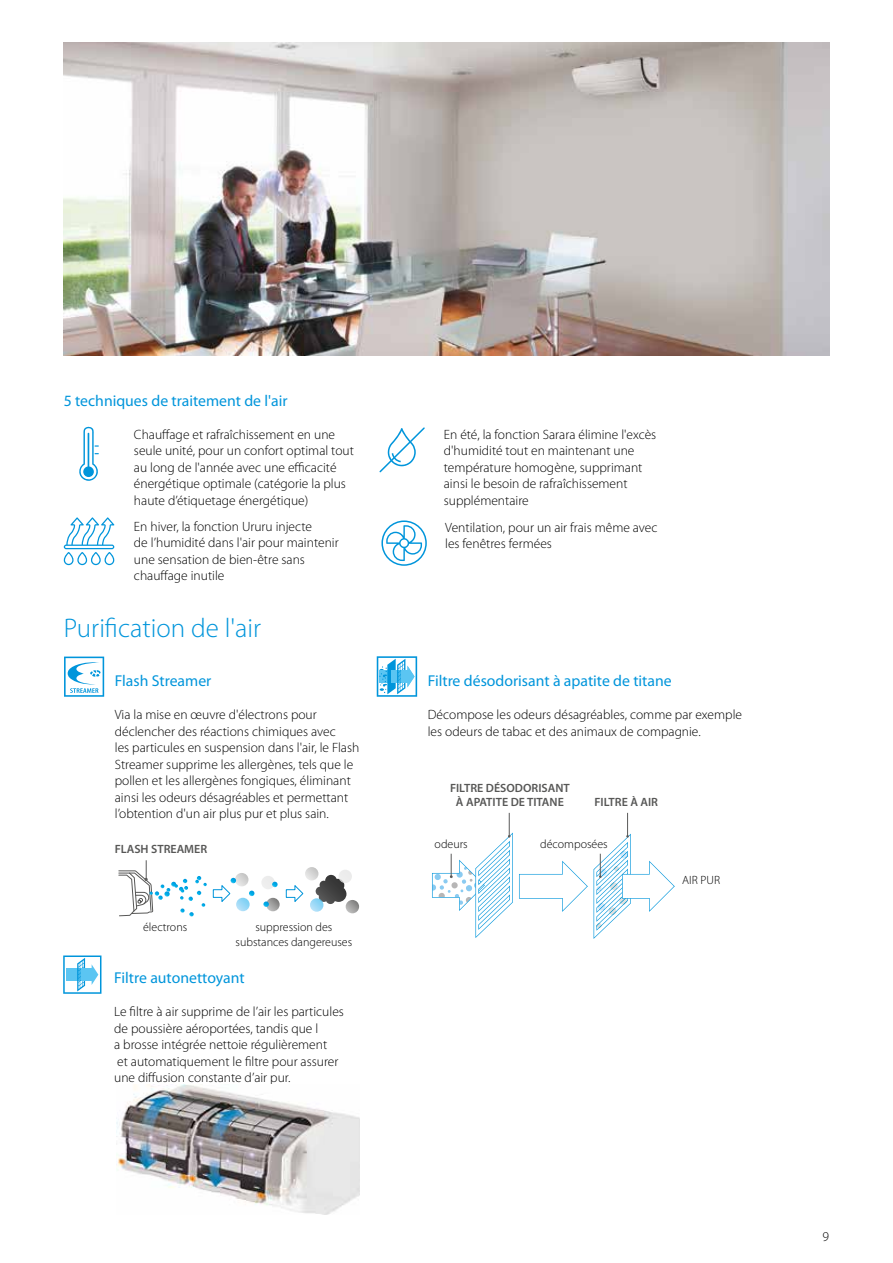
<style>
.page{position:relative;width:893px;height:1263px;background:#fff}
.page>*{position:absolute;margin:0;border:0;box-sizing:border-box;transform-origin:0 0}
.t1{font:300 27px "Myriad Pro";color:#0095db}
.t2{font:15.75px "Myriad Pro";color:#0095db}
.t3{font:300 13.5px/16.5px "Myriad Pro";color:#000}
.t4{font:300 12px/14.4px "Myriad Pro";color:#000;text-align:center}
.t5{font:600 12px/14.4px "Myriad Pro";color:#575756;text-align:center}
</style>
<div class="page">
<div style="left:261px;top:876px;width:14px;height:13px;background:#ededed;border-radius:7px"></div>
<svg style="left:236px;top:898px;width:14px;height:13px"></svg>
<svg style="left:266px;top:898px;width:14px;height:13px"></svg>
<svg style="left:263px;top:901px;width:6px;height:6px"></svg>
<svg style="left:272px;top:882px;width:6px;height:5px"></svg>
<svg style="left:213px;top:873px;width:41px;height:30px"></svg>
<svg style="left:286px;top:867px;width:73px;height:46px"></svg>
<svg style="left:64px;top:657px;width:40px;height:40px"></svg>
<svg style="left:63px;top:955px;width:38px;height:39px"></svg>
<div style="left:81px;top:968px;width:12px;height:13px;background:#5bc5f2"></div>
<svg style="left:118px;top:860px;width:89px;height:56px"></svg>
<img style="left:117px;top:1085px;width:242px;height:129px">
<svg style="left:377px;top:656px;width:40px;height:41px"></svg>
<svg style="left:519px;top:861px;width:69px;height:51px"></svg>
<svg style="left:432px;top:813px;width:81px;height:125px"></svg>
<svg style="left:594px;top:813px;width:81px;height:126px"></svg>
<img style="left:64px;top:43px;width:765px;height:312px">
<svg style="left:379px;top:427px;width:46px;height:46px"></svg>
<svg style="left:386px;top:525px;width:36px;height:36px"></svg>
<div style="left:381px;top:520px;width:46px;height:46px;border:2px solid #0095db;border-radius:50%"></div>
<svg style="left:79px;top:426px;width:20px;height:55px"></svg>
<svg style="left:64px;top:517px;width:50px;height:48px"></svg>
<p class="t2" style="left:64px;top:391px;width:225px">5 techniques de traitement de l'air</p>
<p class="t3" style="left:134px;top:426px;width:221px">Chauffage et rafraîchissement en une seule unité, pour un confort optimal tout au long de l'année avec une efficacité énergétique optimale (catégorie la plus haute d’étiquetage énergétique)</p>
<p class="t3" style="left:444px;top:426px;width:214px">En été, la fonction Sarara élimine l'excès d'humidité tout en maintenant une température homogène, supprimant ainsi le besoin de rafraîchissement supplémentaire</p>
<p class="t3" style="left:134px;top:518px;width:206px">En hiver, la fonction Ururu injecte<br>de l’humidité dans l'air pour maintenir une sensation de bien-être sans chauffage inutile</p>
<p class="t3" style="left:445px;top:519px;width:214px">Ventilation, pour un air frais même avec les fenêtres fermées</p>
<h1 class="t1" style="left:64px;top:613px;width:199px">Purification de l'air</h1>
<p class="t2" style="left:115px;top:671px;width:98px">Flash Streamer</p>
<p class="t3" style="left:115px;top:706px;width:246px">Via la mise en œuvre d'électrons pour déclencher des réactions chimiques avec<br>les particules en suspension dans l'air, le Flash Streamer supprime les allergènes, tels que le pollen et les allergènes fongiques, éliminant ainsi les odeurs désagréables et permettant l’obtention d'un air plus pur et plus sain.</p>
<p class="t5" style="left:115px;top:841px;width:94px">FLASH STREAMER</p>
<p class="t4" style="left:143px;top:920px;width:46px">électrons</p>
<p class="t4" style="left:236px;top:920px;width:118px">suppression des substances dangereuses</p>
<p class="t2" style="left:114px;top:968px;width:132px">Filtre autonettoyant</p>
<p class="t3" style="left:114px;top:1003px;width:231px">Le filtre à air supprime de l’air les particules de poussière aéroportées, tandis que l<br>a brosse intégrée nettoie régulièrement<br>et automatiquement le filtre pour assurer une diffusion constante d’air pur.</p>
<p class="t2" style="left:428px;top:671px;width:245px">Filtre désodorisant à apatite de titane</p>
<p class="t3" style="left:428px;top:706px;width:316px">Décompose les odeurs désagréables, comme par exemple les odeurs de tabac et des animaux de compagnie.</p>
<p class="t5" style="left:450px;top:780px;width:121px">FILTRE DÉSODORISANT<br>À APATITE DE TITANE</p>
<p class="t5" style="left:594px;top:794px;width:65px">FILTRE À AIR</p>
<p class="t4" style="left:435px;top:837px;width:35px">odeurs</p>
<p class="t4" style="left:540px;top:837px;width:69px">décomposées</p>
<p class="t4" style="left:682px;top:873px;width:39px">AIR PUR</p>
<p class="t3" style="left:823px;top:1228px;width:8px">9</p>
</div>
